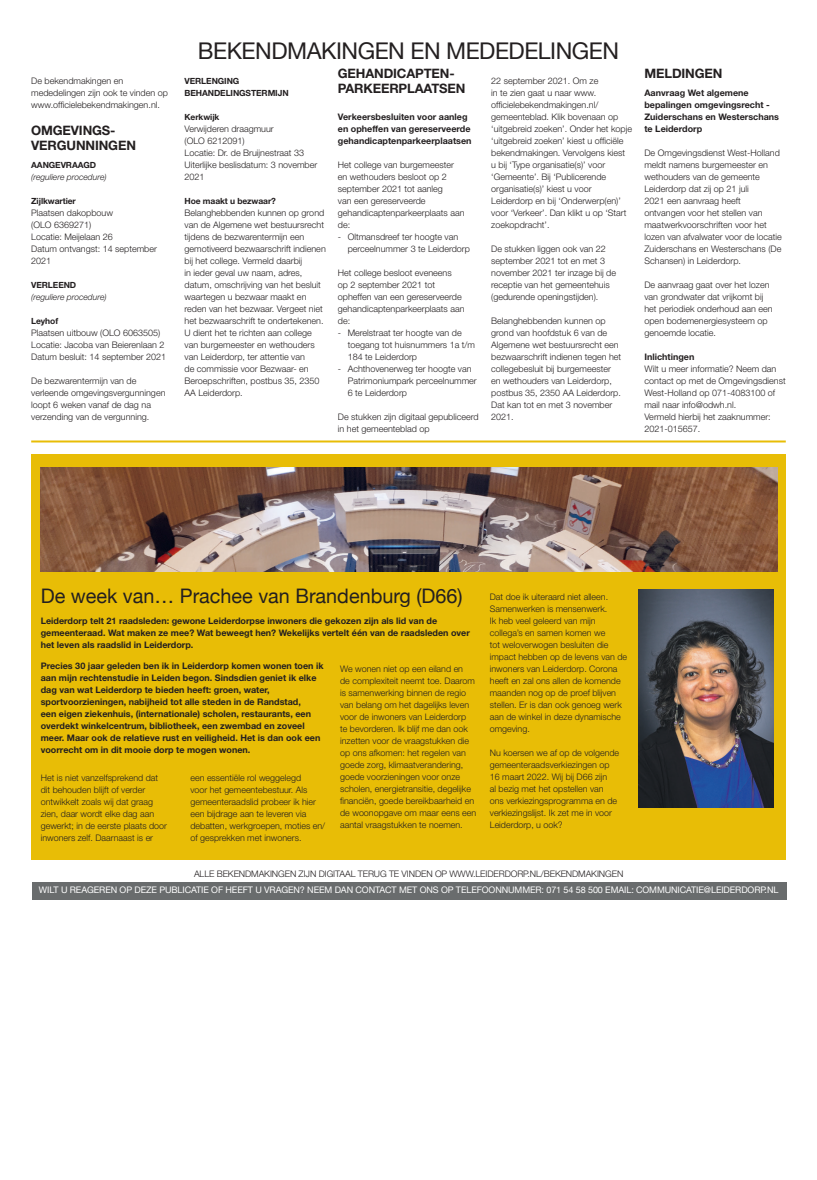
<style>
.page{position:relative;width:817px;height:1180px;background:#fff}
.page>*{position:absolute;margin:0;border:0;box-sizing:border-box;transform-origin:0 0}
.t1{font:23px "Helvetica Neue";letter-spacing:-.02em;color:#231f20}
.t2{font:20px "Helvetica Neue";color:#231f20}
.t3{font:700 13px/15px "Helvetica Neue LT Std";letter-spacing:-.01em;color:#231f20}
.t4{font:300 9px/12px "Helvetica Neue LT Std";color:#231f20}
.t5{font:700 9px/12px "Helvetica Neue LT Std";color:#231f20}
.t6{font:9px "Helvetica Neue";letter-spacing:-.01em;color:#fff}
.t7{font:700 8.5px/12px "Helvetica Neue LT Std";letter-spacing:-.01em;color:#231f20}
.t8{font:italic 300 8.5px "Helvetica Neue LT Std";color:#231f20}
</style>
<div class="page">
<div style="left:31px;top:453px;width:754px;height:406px;background:#e8bd06"></div>
<img style="left:638px;top:590px;width:135px;height:217px">
<img style="left:41px;top:468px;width:736px;height:103px">
<div style="left:32px;top:882px;width:754px;height:17px;background:#696c6d"></div>
<hr style="left:31px;top:440px;width:754px;height:2px;background:#e8bd06">
<p class="t4" style="left:31px;top:75px;width:138px">De bekendmakingen en mededelingen zijn ook te vinden op www.officielebekendmakingen.nl.</p>
<h3 class="t3" style="left:31px;top:123px;width:106px">OMGEVINGS-<br>VERGUNNINGEN</h3>
<p class="t7" style="left:31px;top:159px;width:66px">AANGEVRAAGD</p>
<p class="t8" style="left:31px;top:172px;width:77px">(reguliere procedure)</p>
<p class="t7" style="left:31px;top:195px;width:46px">Zijlkwartier</p>
<p class="t4" style="left:31px;top:207px;width:127px">Plaatsen dakopbouw<br>(OLO 6369271)<br>Locatie: Meijelaan 26<br>Datum ontvangst: 14 september<br>2021</p>
<p class="t7" style="left:31px;top:279px;width:47px">VERLEEND</p>
<p class="t8" style="left:31px;top:292px;width:77px">(reguliere procedure)</p>
<p class="t7" style="left:31px;top:315px;width:28px">Leyhof</p>
<p class="t4" style="left:31px;top:327px;width:137px">Plaatsen uitbouw (OLO 6063505)<br>Locatie: Jacoba van Beierenlaan 2<br>Datum besluit: 14 september 2021</p>
<p class="t4" style="left:31px;top:375px;width:136px">De bezwarentermijn van de verleende omgevingsvergunningen loopt 6 weken vanaf de dag na verzending van de vergunning.</p>
<h1 class="t1" style="left:198px;top:34px;width:423px">BEKENDMAKINGEN EN MEDEDELINGEN</h1>
<p class="t7" style="left:184px;top:75px;width:106px">VERLENGING<br>BEHANDELINGSTERMIJN</p>
<p class="t7" style="left:184px;top:111px;width:36px">Kerkwijk</p>
<p class="t4" style="left:184px;top:123px;width:134px">Verwijderen draagmuur<br>(OLO 6212091)<br>Locatie: Dr. de Bruijnestraat 33<br>Uiterlijke beslisdatum: 3 november<br>2021</p>
<p class="t7" style="left:184px;top:195px;width:93px">Hoe maakt u bezwaar?</p>
<p class="t4" style="left:184px;top:207px;width:143px">Belanghebbenden kunnen op grond van de Algemene wet bestuursrecht tijdens de bezwarentermijn een gemotiveerd bezwaarschrift indienen bij het college. Vermeld daarbij<br>in ieder geval uw naam, adres, datum, omschrijving van het besluit waartegen u bezwaar maakt en reden van het bezwaar. Vergeet niet het bezwaarschrift te ondertekenen.<br>U dient het te richten aan college van burgemeester en wethouders van Leiderdorp, ter attentie van<br>de commissie voor Bezwaar- en<br>Beroepschriften, postbus 35, 2350<br>AA Leiderdorp.</p>
<h3 class="t3" style="left:338px;top:65px;width:129px">GEHANDICAPTEN-<br>PARKEERPLAATSEN</h3>
<p class="t5" style="left:338px;top:111px;width:135px">Verkeersbesluiten voor aanleg en opheffen van gereserveerde gehandicaptenparkeerplaatsen</p>
<p class="t4" style="left:338px;top:159px;width:128px">Het college van burgemeester en wethouders besloot op 2 september 2021 tot aanleg<br>van een gereserveerde gehandicaptenparkeerplaats aan de:</p>
<p class="t4" style="left:348px;top:231px;width:124px;text-indent:-10px">- Oltmansdreef ter hoogte van perceelnummer 3 te Leiderdorp</p>
<p class="t4" style="left:338px;top:267px;width:128px">Het college besloot eveneens<br>op 2 september 2021 tot opheffen van een gereserveerde gehandicaptenparkeerplaats aan de:</p>
<p class="t4" style="left:348px;top:327px;width:129px;text-indent:-10px">- Merelstraat ter hoogte van de toegang tot huisnummers 1a t/m<br>184 te Leiderdorp</p>
<p class="t4" style="left:348px;top:363px;width:130px;text-indent:-10px">- Achthovenerweg ter hoogte van<br>Patrimoniumpark perceelnummer<br>6 te Leiderdorp</p>
<p class="t4" style="left:338px;top:411px;width:142px">De stukken zijn digitaal gepubliceerd in het gemeenteblad op</p>
<p class="t4" style="left:491px;top:75px;width:142px">22 september 2021. Om ze<br>in te zien gaat u naar www. officielebekendmakingen.nl/ gemeenteblad. Klik bovenaan op ‘uitgebreid zoeken’. Onder het kopje ‘uitgebreid zoeken’ kiest u officiële bekendmakingen. Vervolgens kiest u bij ‘Type organisatie(s)’ voor ‘Gemeente’. Bij ‘Publicerende organisatie(s)’ kiest u voor<br>Leiderdorp en bij ‘Onderwerp(en)’ voor ‘Verkeer’. Dan klikt u op ‘Start zoekopdracht’.</p>
<p class="t4" style="left:491px;top:243px;width:126px">De stukken liggen ook van 22 september 2021 tot en met 3 november 2021 ter inzage bij de receptie van het gemeentehuis (gedurende openingstijden).</p>
<p class="t4" style="left:491px;top:315px;width:132px">Belanghebbenden kunnen op grond van hoofdstuk 6 van de<br>Algemene wet bestuursrecht een bezwaarschrift indienen tegen het collegebesluit bij burgemeester en wethouders van Leiderdorp, postbus 35, 2350 AA Leiderdorp.<br>Dat kan tot en met 3 november<br>2021.</p>
<h3 class="t3" style="left:644px;top:65px;width:79px">MELDINGEN</h3>
<p class="t5" style="left:644px;top:87px;width:136px">Aanvraag Wet algemene bepalingen omgevingsrecht -<br>Zuiderschans en Westerschans te Leiderdorp</p>
<p class="t4" style="left:644px;top:147px;width:139px">De Omgevingsdienst West-Holland meldt namens burgemeester en wethouders van de gemeente<br>Leiderdorp dat zij op 21 juli<br>2021 een aanvraag heeft ontvangen voor het stellen van maatwerkvoorschriften voor het lozen van afvalwater voor de locatie<br>Zuiderschans en Westerschans (De<br>Schansen) in Leiderdorp.</p>
<p class="t4" style="left:644px;top:279px;width:130px">De aanvraag gaat over het lozen van grondwater dat vrijkomt bij het periodiek onderhoud aan een open bodemenergiesysteem op genoemde locatie.</p>
<p class="t5" style="left:644px;top:351px;width:51px">Inlichtingen</p>
<p class="t4" style="left:644px;top:363px;width:143px">Wilt u meer informatie? Neem dan contact op met de Omgevingsdienst<br>West-Holland op 071-4083100 of mail naar info@odwh.nl.<br>Vermeld hierbij het zaaknummer:<br>2021-015657.</p>
<h2 class="t2" style="left:41px;top:581px;width:423px">De week van… Prachee van Brandenburg (D66)</h2>
<p class="t5" style="left:41px;top:615px;width:430px">Leiderdorp telt 21 raadsleden: gewone Leiderdorpse inwoners die gekozen zijn als lid van de gemeenteraad. Wat maken ze mee? Wat beweegt hen? Wekelijks vertelt één van de raadsleden over het leven als raadslid in Leiderdorp.</p>
<p class="t5" style="left:41px;top:659px;width:284px">Precies 30 jaar geleden ben ik in Leiderdorp komen wonen toen ik aan mijn rechtenstudie in Leiden begon. Sindsdien geniet ik elke dag van wat Leiderdorp te bieden heeft: groen, water, sportvoorzieningen, nabijheid tot alle steden in de Randstad,<br>een eigen ziekenhuis, (internationale) scholen, restaurants, een overdekt winkelcentrum, bibliotheek, een zwembad en zoveel meer. Maar ook de relatieve rust en veiligheid. Het is dan ook een voorrecht om in dit mooie dorp te mogen wonen.</p>
<p class="t4" style="left:41px;top:771px;width:128px">Het is niet vanzelfsprekend dat dit behouden blijft of verder ontwikkelt zoals wij dat graag zien, daar wordt elke dag aan gewerkt; in de eerste plaats door inwoners zelf. Daarnaast is er</p>
<p class="t4" style="left:190px;top:771px;width:136px">een essentiële rol weggelegd<br>voor het gemeentebestuur. Als gemeenteraadslid probeer ik hier een bijdrage aan te leveren via debatten, werkgroepen, moties en/ of gesprekken met inwoners.</p>
<p class="t4" style="left:340px;top:663px;width:138px">We wonen niet op een eiland en<br>de complexiteit neemt toe. Daarom is samenwerking binnen de regio van belang om het dagelijks leven voor de inwoners van Leiderdorp<br>te bevorderen. Ik blijf me dan ook inzetten voor de vraagstukken die op ons afkomen: het regelen van goede zorg, klimaatverandering, goede voorzieningen voor onze scholen, energietransitie, degelijke financiën, goede bereikbaarheid en de woonopgave om maar eens een aantal vraagstukken te noemen.</p>
<p class="t4" style="left:490px;top:591px;width:139px">Dat doe ik uiteraard niet alleen.<br>Samenwerken is mensenwerk.<br>Ik heb veel geleerd van mijn collega’s en samen komen we<br>tot weloverwogen besluiten die impact hebben op de levens van de inwoners van Leiderdorp. Corona heeft en zal ons allen de komende maanden nog op de proef blijven stellen. Er is dan ook genoeg werk aan de winkel in deze dynamische omgeving.</p>
<p class="t4" style="left:490px;top:747px;width:131px">Nu koersen we af op de volgende gemeenteraadsverkiezingen op<br>16 maart 2022. Wij bij D66 zijn<br>al bezig met het opstellen van ons verkiezingsprogramma en de verkiezingslijst. Ik zet me in voor<br>Leiderdorp, u ook?</p>
<p class="t4" style="left:194px;top:867px;width:431px">ALLE BEKENDMAKINGEN ZIJN DIGITAAL TERUG TE VINDEN OP WWW.LEIDERDORP.NL/BEKENDMAKINGEN</p>
<p class="t6" style="left:39px;top:883px;width:740px">WILT U REAGEREN OP DEZE PUBLICATIE OF HEEFT U VRAGEN? NEEM DAN CONTACT MET ONS OP TELEFOONNUMMER: 071 54 58 500 EMAIL: COMMUNICATIE@LEIDERDORP.NL</p>
</div>
